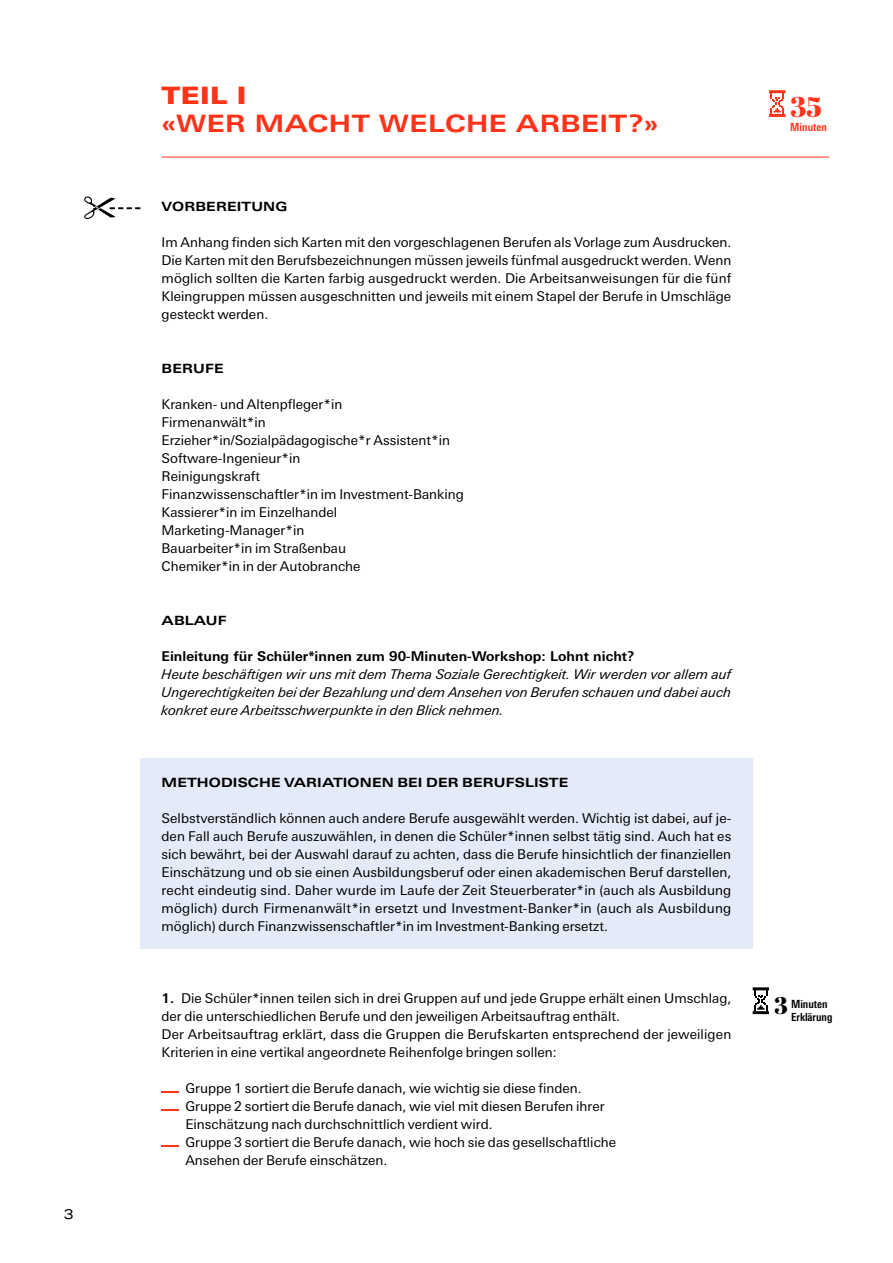
<style>
.page{position:relative;width:893px;height:1263px;background:#fff}
.page>*{position:absolute;margin:0;border:0;box-sizing:border-box;transform-origin:0 0}
.t1{font:28.5px "Abril Fatface";color:#ff3319}
.t2{font:700 24px "Linotype Univers Extd";letter-spacing:.02em;color:#ff3319}
.t3{font:900 24px "Linotype Univers Extd";color:#ff3319}
.t4{font:13.5px/18px "Linotype Univers Basic";color:#000}
.t5{font:italic 13.5px/18px "Linotype Univers Basic";letter-spacing:.005em;color:#000;text-align:justify}
.t6{font:700 13.5px "Linotype Univers Basic";letter-spacing:.005em;color:#000}
.t7{font:13.5px "Linotype Univers Extd";color:#000}
.t8{font:700 12.75px "Linotype Univers Extd";letter-spacing:.01em;color:#000}
.t9{font:700 condensed 11.25px/12.8px "Linotype Univers";color:#000}
.t10{font:700 condensed 11.25px "Linotype Univers";color:#ff3319}
.s1{font-weight:700}
.s2{font-family:"Abril Fatface";font-weight:400;font-stretch:normal;font-size:24px}
</style>
<div class="page">
<div style="left:140px;top:758px;width:613px;height:191px;background:#e3eaf8"></div>
<svg style="left:162px;top:1091px;width:17px;height:2px"></svg>
<svg style="left:162px;top:1109px;width:17px;height:2px"></svg>
<svg style="left:162px;top:1145px;width:17px;height:2px"></svg>
<svg style="left:84px;top:196px;width:56px;height:23px"></svg>
<svg style="left:753px;top:987px;width:16px;height:27px"></svg>
<hr style="left:162px;top:157px;width:667px;height:1px;background:#ff3319">
<svg style="left:769px;top:90px;width:16px;height:27px"></svg>
<p class="t7" style="left:64px;top:1206px;width:12px">3</p>
<h2 class="t3" style="left:162px;top:81px;width:86px">TEIL I</h2>
<h2 class="t2" style="left:162px;top:109px;width:498px">«WER MACHT WELCHE ARBEIT?»</h2>
<p class="t8" style="left:162px;top:199px;width:127px">VORBEREITUNG</p>
<p class="t4" style="left:162px;top:233px;width:571px;text-align:justify">Im Anhang finden sich Karten mit den vorgeschlagenen Berufen als Vorlage zum Ausdrucken.<br>Die Karten mit den Berufsbezeichnungen müssen jeweils fünfmal ausgedruckt werden. Wenn möglich sollten die Karten farbig ausgedruckt werden. Die Arbeitsanweisungen für die fünf Kleingruppen müssen ausgeschnitten und jeweils mit einem Stapel der Berufe in Umschläge gesteckt werden.</p>
<p class="t8" style="left:162px;top:361px;width:64px">BERUFE</p>
<p class="t4" style="left:162px;top:395px;width:304px">Kranken- und Altenpfleger*in<br>Firmenanwält*in<br>Erzieher*in/Sozialpädagogische*r Assistent*in<br>Software-Ingenieur*in<br>Reinigungskraft<br>Finanzwissenschaftler*in im Investment-Banking<br>Kassierer*in im Einzelhandel<br>Marketing-Manager*in<br>Bauarbeiter*in im Straßenbau<br>Chemiker*in in der Autobranche</p>
<p class="t8" style="left:162px;top:613px;width:67px">ABLAUF</p>
<p class="t6" style="left:162px;top:648px;width:474px">Einleitung für Schüler*innen zum 90-Minuten-Workshop: Lohnt nicht?</p>
<p class="t5" style="left:162px;top:665px;width:571px">Heute beschäftigen wir uns mit dem Thema Soziale Gerechtigkeit. Wir werden vor allem auf Ungerechtigkeiten bei der Bezahlung und dem Ansehen von Berufen schauen und dabei auch konkret eure Arbeitsschwerpunkte in den Blick nehmen.</p>
<p class="t8" style="left:162px;top:775px;width:408px">METHODISCHE VARIATIONEN BEI DER BERUFSLISTE</p>
<p class="t4" style="left:161px;top:809px;width:571px;text-align:justify">Selbstverständlich können auch andere Berufe ausgewählt werden. Wichtig ist dabei, auf je&shy;den Fall auch Berufe auszuwählen, in denen die Schüler*innen selbst tätig sind. Auch hat es sich bewährt, bei der Auswahl darauf zu achten, dass die Berufe hinsichtlich der finanziellen Einschätzung und ob sie einen Ausbildungsberuf oder einen akademischen Beruf darstellen, recht eindeutig sind. Daher wurde im Laufe der Zeit Steuerberater*in (auch als Ausbildung möglich) durch Firmenanwält*in ersetzt und Investment-Banker*in (auch als Ausbildung möglich) durch Finanzwissenschaftler*in im Investment-Banking ersetzt.</p>
<p class="t4" style="left:162px;top:989px;width:571px"><span class="s1">1.</span> Die Schüler*innen teilen sich in drei Gruppen auf und jede Gruppe erhält einen Umschlag, der die unterschiedlichen Berufe und den jeweiligen Arbeitsauftrag enthält.<br>Der Arbeitsauftrag erklärt, dass die Gruppen die Berufskarten entsprechend der jeweiligen Kriterien in eine vertikal angeordnete Reihenfolge bringen sollen:</p>
<p class="t4" style="left:185px;top:1079px;width:432px">Gruppe 1 sortiert die Berufe danach, wie wichtig sie diese finden.<br>Gruppe 2 sortiert die Berufe danach, wie viel mit diesen Berufen ihrer Einschätzung nach durchschnittlich verdient wird.<br>Gruppe 3 sortiert die Berufe danach, wie hoch sie das gesellschaftliche Ansehen der Berufe einschätzen.</p>
<h1 class="t1" style="left:790px;top:87px;width:33px">35</h1>
<p class="t10" style="left:790px;top:120px;width:38px">Minuten</p>
<p class="t9" style="left:791px;top:998px;width:43px;text-indent:-17px"><span class="s2">3</span> Minuten<br>Erklärung</p>
</div>
